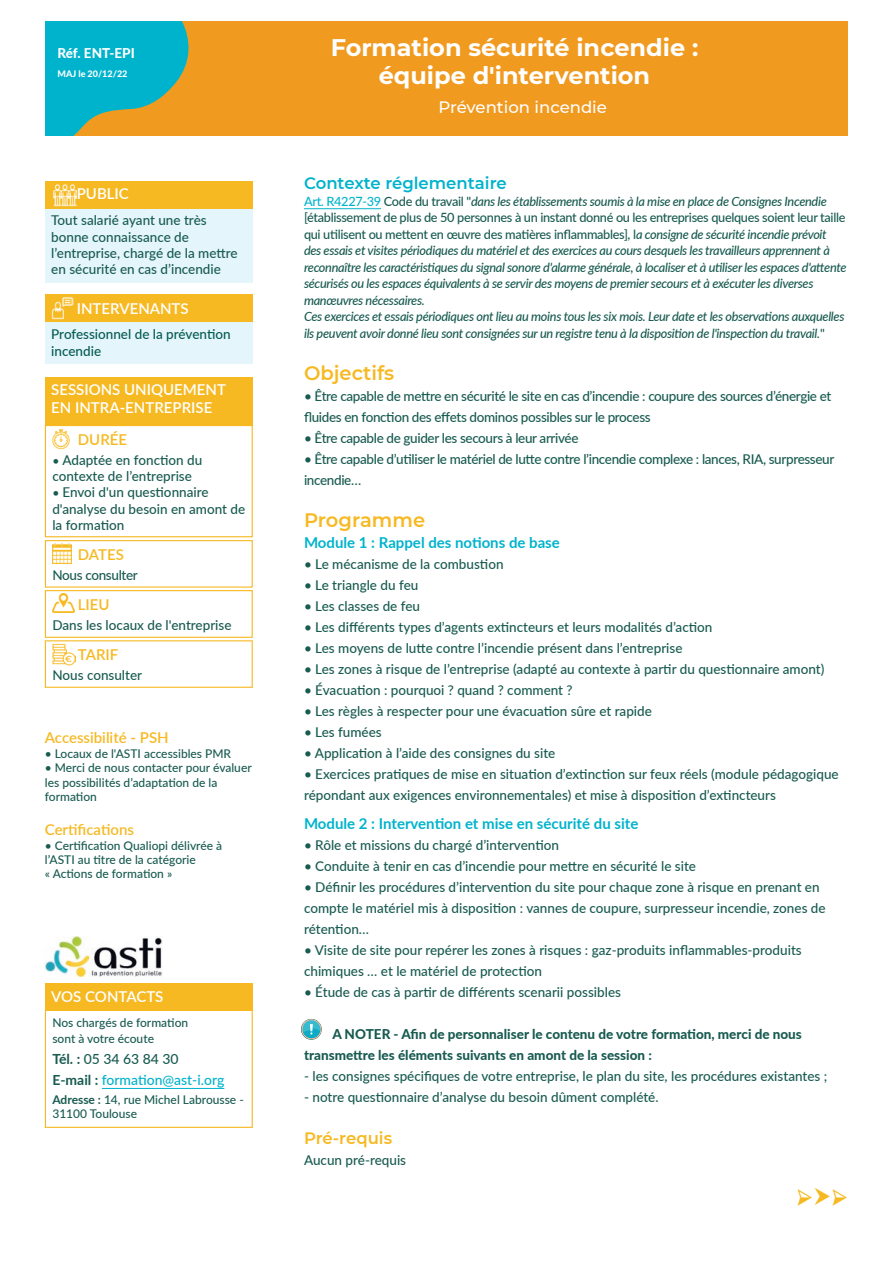
<style>
.page{position:relative;width:893px;height:1263px;background:#fff}
.page>*{position:absolute;margin:0;border:0;box-sizing:border-box;transform-origin:0 0}
.t1{font:28.5px "Minion Pro";color:#f6b922}
.t2{font:700 24px/28.2px "Montserrat";color:#fff;text-align:center}
.t3{font:600 19.5px "Montserrat";color:#f6b922}
.t4{font:600 16.5px "Montserrat";color:#00b3cd}
.t5{font:500 16.5px "Montserrat";color:#fff}
.t6{font:600 16.5px "Montserrat";color:#f6b922}
.t7{font:700 15px "Lato";color:#00b3cd}
.t8{font:600 15px/18px "Lato";color:#fff}
.t9{font:600 15px "Lato";color:#f6b922}
.t10{font:500 13.95px/21px "Lato";color:#00b3cd}
.t11{font:500 13.5px/16.2px "Lato";color:#185b51}
.t12{font:500 13.5px/21px "Lato";letter-spacing:-.025em;color:#185b51}
.t13{font:800 13.5px/21px "Lato";color:#185b51}
.t14{font:500 13.5px/16.2px "Lato";color:#045b50}
.t15{font:800 13.5px "Lato";color:#fff}
.t16{font:italic 500 12.75px/16.5px "Lato";letter-spacing:-.025em;color:#185b51}
.t17{font:500 12px/14.4px "Lato";color:#185b51}
.t18{font:800 9px "Lato";color:#fff}
.s1{font-size:12px}
.s2{font-weight:700;color:#185b51}
.s3{color:#185b51}
.s4{font-weight:700}
.s5{font-style:normal;color:#00b3cd}
.s6{font-style:normal}
</style>
<div class="page">
<div style="left:21px;top:21px;width:827px;height:115px;background:#f19a20"></div>
<svg style="left:45px;top:21px;width:144px;height:115px"></svg>
<div style="left:0;top:0;width:45px;height:238px;background:#fff"></div>
<div style="left:45px;top:295px;width:208px;height:27px;background:#f6b922"></div>
<div style="left:45px;top:322px;width:208px;height:42px;background:#e5f5fc"></div>
<img style="left:51px;top:297px;width:23px;height:23px">
<hr style="left:304px;top:208px;width:77px;height:1px;background:#00b3cd">
<div style="left:45px;top:208px;width:208px;height:75px;background:#e5f5fc"></div>
<div style="left:45px;top:181px;width:208px;height:27px;background:#f6b922"></div>
<img style="left:53px;top:184px;width:23px;height:22px">
<div style="left:45px;top:425px;width:208px;height:112px;border:1px solid #f6b922"></div>
<img style="left:52px;top:428px;width:18px;height:22px">
<div style="left:45px;top:377px;width:208px;height:49px;background:#f6b922"></div>
<div style="left:45px;top:640px;width:208px;height:48px;border:1px solid #f6b922"></div>
<div style="left:45px;top:540px;width:208px;height:48px;border:1px solid #f6b922"></div>
<img style="left:53px;top:544px;width:19px;height:19px">
<div style="left:45px;top:590px;width:208px;height:48px;border:1px solid #f6b922"></div>
<img style="left:53px;top:643px;width:23px;height:22px">
<img style="left:52px;top:594px;width:23px;height:19px">
<svg style="left:301px;top:1019px;width:21px;height:21px"></svg>
<img style="left:45px;top:937px;width:118px;height:40px">
<hr style="left:102px;top:1088px;width:122px;height:1px;background:#00b3cd">
<div style="left:45px;top:1010px;width:208px;height:118px;border:1px solid #f6b922"></div>
<div style="left:45px;top:983px;width:208px;height:27px;background:#f6b922"></div>
<p class="t15" style="left:57px;top:46px;width:79px">Réf. ENT-EPI</p>
<p class="t18" style="left:57px;top:69px;width:71px">MAJ le 20/12/22</p>
<p class="t8" style="left:77px;top:184px;width:54px">PUBLIC</p>
<p class="t11" style="left:51px;top:212px;width:188px">Tout salarié ayant une très bonne connaissance de l’entreprise, chargé de la mettre en sécurité en cas d’incendie</p>
<p class="t8" style="left:77px;top:299px;width:113px">INTERVENANTS</p>
<p class="t14" style="left:51px;top:326px;width:181px">Professionnel de la prévention incendie</p>
<p class="t8" style="left:51px;top:380px;width:176px">SESSIONS UNIQUEMENT<br>EN INTRA-ENTREPRISE</p>
<p class="t9" style="left:78px;top:431px;width:51px">DURÉE</p>
<p class="t11" style="left:52px;top:451px;width:151px"><span class="s1">•</span> Adaptée en fonction du contexte de l’entreprise</p>
<p class="t11" style="left:52px;top:484px;width:194px"><span class="s1">•</span> Envoi d'un questionnaire d'analyse du besoin en amont de la formation</p>
<p class="t9" style="left:78px;top:546px;width:48px">DATES</p>
<p class="t12" style="left:52px;top:566px;width:87px">Nous consulter</p>
<p class="t9" style="left:78px;top:596px;width:33px">LIEU</p>
<p class="t11" style="left:52px;top:616px;width:181px">Dans les locaux de l'entreprise</p>
<p class="t9" style="left:78px;top:646px;width:42px">TARIF</p>
<p class="t11" style="left:52px;top:668px;width:91px">Nous consulter</p>
<p class="t9" style="left:45px;top:729px;width:125px">Accessibilité - PSH</p>
<p class="t17" style="left:45px;top:746px;width:188px">• Locaux de l'ASTI accessibles PMR</p>
<p class="t17" style="left:45px;top:760px;width:208px">• Merci de nous contacter pour évaluer les possibilités d’adaptation de la formation</p>
<p class="t9" style="left:45px;top:819px;width:91px">Certifications</p>
<p class="t17" style="left:45px;top:837px;width:179px">• Certification Qualiopi délivrée à l’ASTI au titre de la catégorie<br>« Actions de formation »</p>
<p class="t8" style="left:51px;top:987px;width:114px">VOS CONTACTS</p>
<p class="t17" style="left:52px;top:1014px;width:137px;line-height:16.2px">Nos chargés de formation sont à votre écoute</p>
<p class="t10" style="left:52px;top:1048px;width:173px"><span class="s2">Tél. :</span> <span class="s3">05 34 63 84 30<br></span><span class="s2">E-mail :</span> formation@ast-i.org</p>
<p class="t17" style="left:52px;top:1092px;width:193px"><span class="s4">Adresse :</span> 14, rue Michel Labrousse -<br>31100 Toulouse</p>
<h2 class="t2" style="left:331px;top:35px;width:369px">Formation sécurité incendie : équipe d'intervention</h2>
<p class="t5" style="left:438px;top:98px;width:170px">Prévention incendie</p>
<p class="t4" style="left:304px;top:177px;width:204px">Contexte réglementaire</p>
<p class="t16" style="left:304px;top:194px;width:544px"><span class="s5">Art. R4227-39</span> <span class="s6">Code du travail "</span>dans les établissements soumis à la mise en place de Consignes Incendie <span class="s6">[établissement de plus de 50 personnes à un instant donné ou les entreprises quelques soient leur taille qui utilisent ou mettent en œuvre des matières inflammables], l</span>a consigne de sécurité incendie prévoit des essais et visites périodiques du matériel et des exercices au cours desquels les travailleurs apprennent à reconnaître les caractéristiques du signal sonore d'alarme générale, à localiser et à utiliser les espaces d'attente sécurisés ou les espaces équivalents à se servir des moyens de premier secours et à exécuter les diverses manœuvres nécessaires.<br>Ces exercices et essais périodiques ont lieu au moins tous les six mois. Leur date et les observations auxquelles ils peuvent avoir donné lieu sont consignées sur un registre tenu à la disposition de l'inspection du travail.<span class="s6">"</span></p>
<h3 class="t3" style="left:304px;top:365px;width:92px">Objectifs</h3>
<p class="t12" style="left:304px;top:385px;width:529px">• Être capable de mettre en sécurité le site en cas d’incendie : coupure des sources d’énergie et fluides en fonction des effets dominos possibles sur le process</p>
<p class="t12" style="left:304px;top:427px;width:276px">• Être capable de guider les secours à leur arrivée</p>
<p class="t12" style="left:304px;top:448px;width:532px">• Être capable d’utiliser le matériel de lutte contre l’incendie complexe : lances, RIA, surpresseur incendie…</p>
<h3 class="t3" style="left:304px;top:512px;width:123px">Programme</h3>
<p class="t7" style="left:304px;top:531px;width:257px">Module 1 : Rappel des notions de base</p>
<p class="t11" style="left:304px;top:555px;width:201px">• Le mécanisme de la combustion</p>
<p class="t11" style="left:304px;top:576px;width:116px">• Le triangle du feu</p>
<p class="t11" style="left:304px;top:599px;width:118px">• Les classes de feu</p>
<p class="t11" style="left:304px;top:618px;width:410px">• Les différents types d’agents extincteurs et leurs modalités d’action</p>
<p class="t11" style="left:304px;top:639px;width:380px">• Les moyens de lutte contre l’incendie présent dans l’entreprise</p>
<p class="t11" style="left:304px;top:660px;width:522px">• Les zones à risque de l’entreprise (adapté au contexte à partir du questionnaire amont)</p>
<p class="t11" style="left:304px;top:681px;width:270px">• Évacuation : pourquoi ? quand ? comment ?</p>
<p class="t11" style="left:304px;top:702px;width:349px">• Les règles à respecter pour une évacuation sûre et rapide</p>
<p class="t11" style="left:304px;top:725px;width:79px">• Les fumées</p>
<p class="t11" style="left:304px;top:744px;width:253px">• Application à l’aide des consignes du site</p>
<p class="t11" style="left:304px;top:763px;width:536px;line-height:21px">• Exercices pratiques de mise en situation d’extinction sur feux réels (module pédagogique répondant aux exigences environnementales) et mise à disposition d’extincteurs</p>
<p class="t7" style="left:304px;top:813px;width:336px">Module 2 : Intervention et mise en sécurité du site</p>
<p class="t11" style="left:304px;top:837px;width:256px">• Rôle et missions du chargé d’intervention</p>
<p class="t11" style="left:304px;top:858px;width:393px">• Conduite à tenir en cas d’incendie pour mettre en sécurité le site</p>
<p class="t11" style="left:304px;top:876px;width:523px;line-height:21px">• Définir les procédures d’intervention du site pour chaque zone à risque en prenant en compte le matériel mis à disposition : vannes de coupure, surpresseur incendie, zones de rétention…</p>
<p class="t11" style="left:304px;top:939px;width:499px;line-height:21px">• Visite de site pour repérer les zones à risques : gaz-produits inflammables-produits chimiques … et le matériel de protection</p>
<p class="t11" style="left:304px;top:984px;width:318px">• Étude de cas à partir de différents scenarii possibles</p>
<p class="t13" style="left:304px;top:1023px;width:499px;text-indent:28px">A NOTER - Afin de personnaliser le contenu de votre formation, merci de nous transmettre les éléments suivants en amont de la session :</p>
<p class="t11" style="left:304px;top:1068px;width:525px">- les consignes spécifiques de votre entreprise, le plan du site, les procédures existantes ;</p>
<p class="t11" style="left:304px;top:1089px;width:356px">- notre questionnaire d’analyse du besoin dûment complété.</p>
<p class="t6" style="left:304px;top:1132px;width:90px">Pré-requis</p>
<p class="t11" style="left:304px;top:1153px;width:104px">Aucun pré-requis</p>
<h1 class="t1" style="left:797px;top:1178px;width:53px">➢ ➢</h1>
</div>
